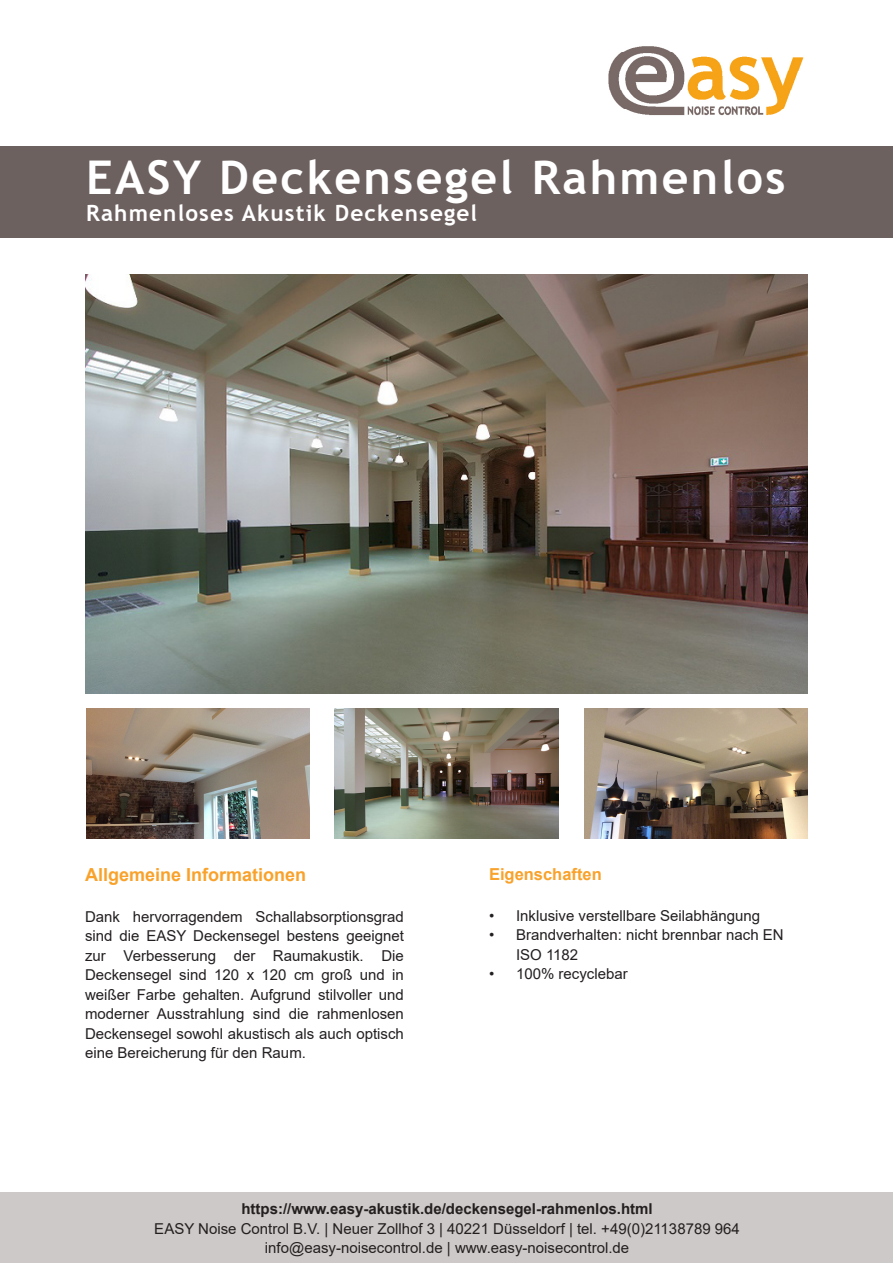
<style>
.page{position:relative;width:893px;height:1263px;background:#fff}
.page>*{position:absolute;margin:0;border:0;box-sizing:border-box;transform-origin:0 0}
.t1{font:700 46.5px "Trebuchet MS";letter-spacing:.05em;color:#fff}
.t2{font:700 22.5px "Trebuchet MS";letter-spacing:.05em;color:#fff}
.t3{font:700 18px "Arial";color:#f9a22b}
.t4{font:700 16.5px "Arial";color:#f9a22b}
.t5{font:15px/19.5px "Arial";color:#231f20}
.t6{font:700 15px "Arial";color:#231f20}
</style>
<div class="page">
<div style="left:0;top:1192px;width:893px;height:71px;background:#cdc9c8"></div>
<img style="left:85px;top:275px;width:723px;height:418px">
<img style="left:608px;top:46px;width:196px;height:70px">
<div style="left:0;top:147px;width:893px;height:91px;background:#6d6160"></div>
<img style="left:86px;top:709px;width:224px;height:129px">
<img style="left:335px;top:709px;width:223px;height:129px">
<img style="left:584px;top:709px;width:224px;height:129px">
<p class="t1" style="left:86px;top:148px;width:701px">EASY Deckensegel Rahmenlos</p>
<p class="t2" style="left:86px;top:199px;width:392px">Rahmenloses Akustik Deckensegel</p>
<p class="t3" style="left:85px;top:862px;width:223px">Allgemeine Informationen</p>
<p class="t5" style="left:85px;top:907px;width:320px;text-align:justify">Dank hervorragendem Schallabsorptionsgrad sind die EASY Deckensegel bestens geeignet zur Verbesserung der Raumakustik. Die Deckensegel sind 120 x 120 cm groß und in weißer Farbe gehalten. Aufgrund stilvoller und moderner Ausstrahlung sind die rahmenlosen Deckensegel sowohl akustisch als auch optisch eine Bereicherung für den Raum.</p>
<p class="t4" style="left:489px;top:863px;width:114px">Eigenschaften</p>
<p class="t5" style="left:489px;top:906px;width:273px">• Inklusive verstellbare Seilabhängung</p>
<p class="t5" style="left:516px;top:925px;width:269px;text-indent:-27px">• Brandverhalten: nicht brennbar nach EN<br>ISO 1182</p>
<p class="t5" style="left:489px;top:964px;width:140px">• 100% recyclebar</p>
<p class="t6" style="left:241px;top:1198px;width:413px">https://www.easy-akustik.de/deckensegel-rahmenlos.html</p>
<p class="t5" style="left:154px;top:1219px;width:587px">EASY Noise Control B.V. | Neuer Zollhof 3 | 40221 Düsseldorf | tel. +49(0)21138789 964</p>
<p class="t5" style="left:265px;top:1238px;width:366px">info@easy-noisecontrol.de | www.easy-noisecontrol.de</p>
</div>
